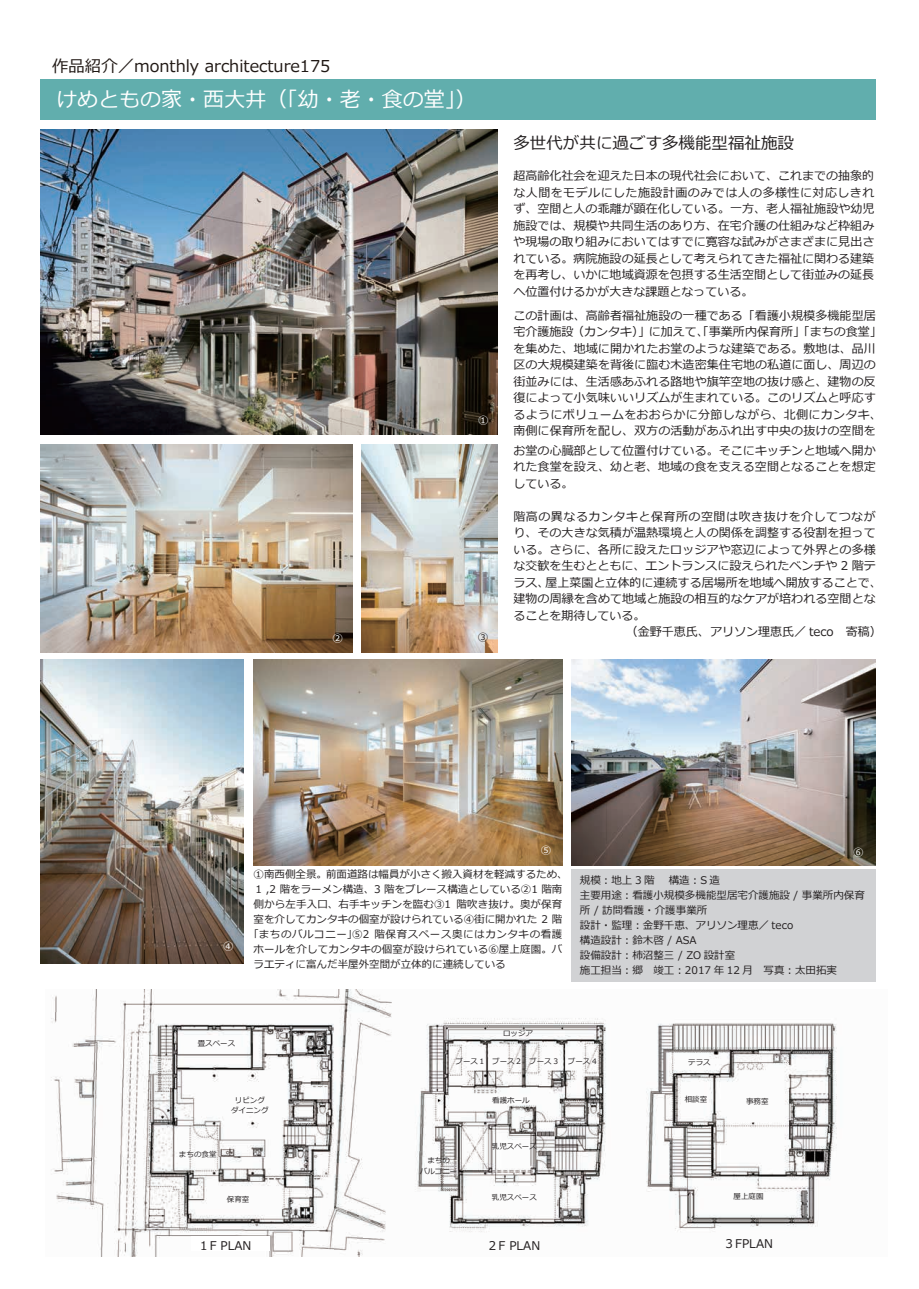
<style>
.page{position:relative;width:919px;height:1289px;background:#fff}
.page>*{position:absolute;margin:0;border:0;box-sizing:border-box;transform-origin:0 0}
.t1{font:21px "Meiryo";color:#fff}
.t2{font:16.5px "Meiryo";color:#231f20}
.t3{font:16.35px "Meiryo";color:#201814}
.t4{font:12px/16.5px "Meiryo";letter-spacing:.005em;color:#231f20;text-align:justify}
.t5{font:12px "Meiryo";letter-spacing:.04em;color:#231f20}
.t6{font:10.5px/15px "Meiryo";color:#231f20}
.t7{font:10.5px "Meiryo";letter-spacing:.055em;color:#231f20}
.t8{font:10.5px "Meiryo";color:#fff}
.t9{font:7.5px/10.5px "Meiryo";color:#231f20;text-align:center}
</style>
<div class="page">
<img style="left:51px;top:989px;width:786px;height:267px">
<img style="left:253px;top:659px;width:309px;height:206px">
<img style="left:571px;top:659px;width:304px;height:206px">
<div style="left:40px;top:79px;width:835px;height:41px;background:#61aead"></div>
<div style="left:571px;top:869px;width:304px;height:113px;background:#d1d2d4"></div>
<img style="left:40px;top:129px;width:457px;height:305px">
<img style="left:40px;top:444px;width:312px;height:208px">
<img style="left:361px;top:444px;width:136px;height:208px">
<img style="left:40px;top:659px;width:203px;height:304px">
<div style="left:191px;top:1235px;width:78px;height:15px;background:#fff"></div>
<h3 class="t3" style="left:52px;top:54px;width:279px">作品紹介／monthly architecture175</h3>
<h1 class="t1" style="left:56px;top:85px;width:439px">けめともの家・西大井（「幼・老・食の堂」）　</h1>
<p class="t8" style="left:478px;top:413px;width:12px">①</p>
<p class="t8" style="left:332px;top:631px;width:12px">②</p>
<p class="t6" style="left:477px;top:630px;width:12px">③</p>
<h2 class="t2" style="left:513px;top:131px;width:282px">多世代が共に過ごす多機能型福祉施設</h2>
<p class="t4" style="left:513px;top:168px;width:362px">超高齢化社会を迎えた日本の現代社会において、これまでの抽象的な人間をモデルにした施設計画のみでは人の多様性に対応しきれず、空間と人の乖離が顕在化している。一方、老人福祉施設や幼児施設では、規模や共同生活のあり方、在宅介護の仕組みなど枠組みや現場の取り組みにおいてはすでに寛容な試みがさまざまに見出されている。病院施設の延長として考えられてきた福祉に関わる建築を再考し、いかに地域資源を包摂する生活空間として街並みの延長へ位置付けるかが大きな課題となっている。</p>
<p class="t4" style="left:513px;top:308px;width:370px;text-align:left">この計画は、高齢者福祉施設の一種である「看護小規模多機能型居宅介護施設（カンタキ）」に加えて、「事業所内保育所」「まちの食堂」を集めた、地域に開かれたお堂のような建築である。敷地は、品川区の大規模建築を背後に臨む木造密集住宅地の私道に面し、周辺の街並みには、生活感あふれる路地や旗竿空地の抜け感と、建物の反復によって小気味いいリズムが生まれている。このリズムと呼応するようにボリュームをおおらかに分節しながら、北側にカンタキ、南側に保育所を配し、双方の活動があふれ出す中央の抜けの空間を</p>
<p class="t4" style="left:513px;top:443px;width:364px">お堂の心臓部として位置付けている。そこにキッチンと地域へ開かれた食堂を設え、幼と老、地域の食を支える空間となることを想定している。</p>
<p class="t5" style="left:513px;top:508px;width:364px">階高の異なるカンタキと保育所の空間は吹き抜けを介してつなが</p>
<p class="t4" style="left:513px;top:525px;width:364px">り、その大きな気積が温熱環境と人の関係を調整する役割を担って</p>
<p class="t4" style="left:513px;top:542px;width:364px">いる。さらに、各所に設えたロッジアや窓辺によって外界との多様</p>
<p class="t4" style="left:513px;top:558px;width:364px">な交歓を生むとともに、エントランスに設えられたベンチや 2 階テ</p>
<p class="t4" style="left:513px;top:575px;width:370px">ラス、屋上菜園と立体的に連続する居場所を地域へ開放することで、</p>
<p class="t4" style="left:513px;top:591px;width:364px">建物の周縁を含めて地域と施設の相互的なケアが培われる空間とな</p>
<p class="t4" style="left:513px;top:608px;width:133px">ることを期待している。</p>
<p class="t4" style="left:626px;top:624px;width:257px">（金野千恵氏、アリソン理恵氏／ teco　寄稿）</p>
<p class="t8" style="left:541px;top:843px;width:12px">⑤</p>
<p class="t8" style="left:853px;top:844px;width:12px">⑥</p>
<p class="t8" style="left:223px;top:938px;width:12px">④</p>
<p class="t6" style="left:253px;top:867px;width:315px">①南西側全景。前面道路は幅員が小さく搬入資材を軽減するため、</p>
<p class="t6" style="left:253px;top:882px;width:310px">１ ,2 階をラーメン構造、3 階をブレース構造としている②1 階南</p>
<p class="t6" style="left:253px;top:897px;width:310px">側から左手入口、右手キッチンを臨む③1 階吹き抜け。奥が保育</p>
<p class="t6" style="left:253px;top:912px;width:310px">室を介してカンタキの個室が設けられている④街に開かれた 2 階</p>
<p class="t7" style="left:248px;top:927px;width:315px">「まちのバルコニー」⑤2 階保育スペース奥にはカンタキの看護</p>
<p class="t6" style="left:253px;top:942px;width:310px">ホールを介してカンタキの個室が設けられている⑥屋上庭園。バ</p>
<p class="t6" style="left:253px;top:957px;width:254px">ラエティに富んだ半屋外空間が立体的に連続している</p>
<p class="t6" style="left:580px;top:872px;width:286px">規模︓地上 3 階 　構造︓S 造　<br>主要用途︓看護小規模多機能型居宅介護施設 / 事業所内保育所 / 訪問看護・介護事業所　<br>設計・監理︓金野千恵、アリソン理恵／ teco　<br>構造設計︓鈴木啓 / ASA　<br>設備設計︓柿沼整三 / ZO 設計室　<br>施工担当︓郷　竣工︓2017 年 12 月　写真︓太田拓実</p>
<p class="t9" style="left:198px;top:1038px;width:39px">畳スペース</p>
<p class="t9" style="left:503px;top:1028px;width:31px">ロッジア</p>
<p class="t9" style="left:179px;top:1148px;width:39px">まちの食堂</p>
<p class="t9" style="left:231px;top:1095px;width:39px">リビングダイニング</p>
<p class="t9" style="left:227px;top:1194px;width:24px">保育室</p>
<p class="t4" style="left:198px;top:1238px;width:55px">１F PLAN</p>
<p class="t9" style="left:455px;top:1056px;width:104px">ブース１ ブース２ ブース 3</p>
<p class="t9" style="left:567px;top:1056px;width:31px">ブース 4</p>
<p class="t9" style="left:485px;top:1095px;width:46px">　看護ホール</p>
<p class="t9" style="left:492px;top:1141px;width:46px">乳児スペース</p>
<p class="t9" style="left:420px;top:1155px;width:39px">まちの<br>バルコニー</p>
<p class="t9" style="left:492px;top:1192px;width:46px">乳児スペース</p>
<p class="t9" style="left:688px;top:1057px;width:24px">テラス</p>
<p class="t9" style="left:684px;top:1094px;width:24px">相談室</p>
<p class="t9" style="left:746px;top:1096px;width:24px">事務室</p>
<p class="t9" style="left:733px;top:1191px;width:31px">屋上庭園</p>
<p class="t4" style="left:486px;top:1237px;width:55px">２F PLAN</p>
<p class="t4" style="left:723px;top:1235px;width:51px">３FPLAN</p>
</div>
